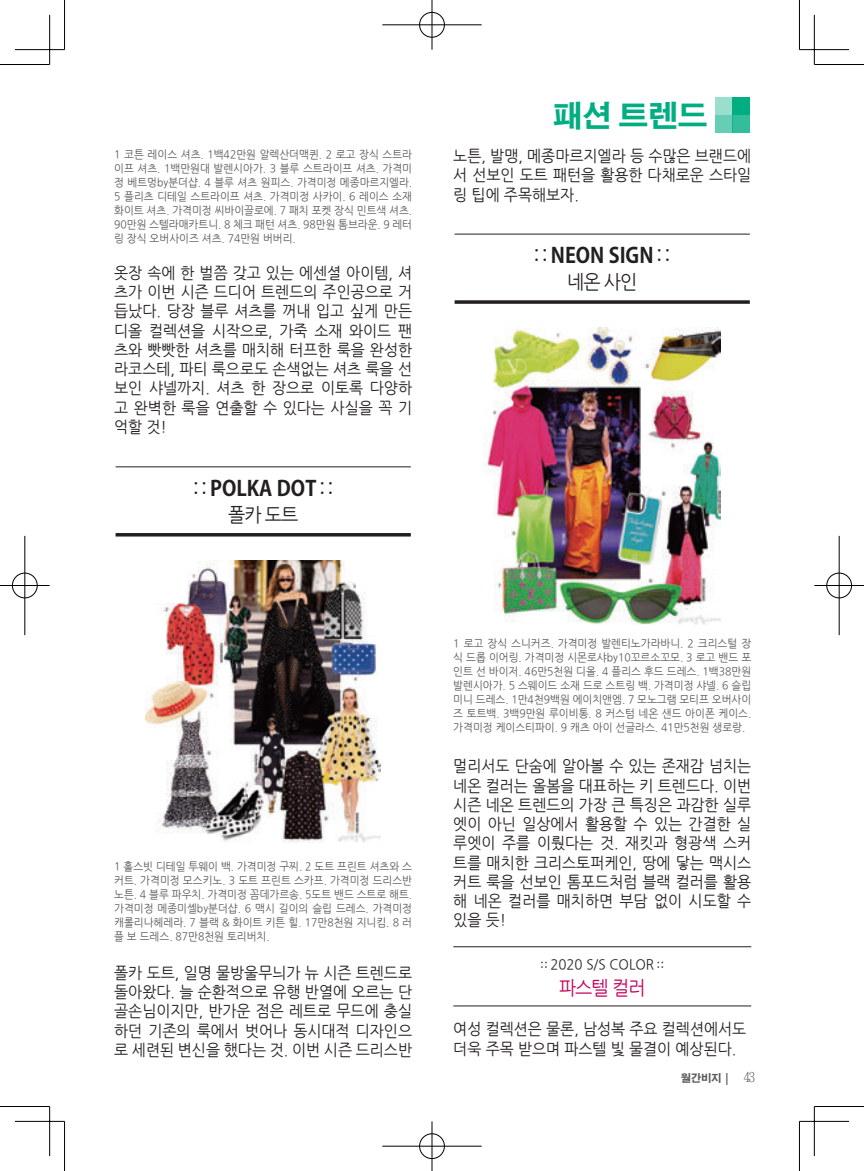
<style>
.page{position:relative;width:864px;height:1171px;background:#fff}
.page>*{position:absolute;margin:0;border:0;box-sizing:border-box;transform-origin:0 0}
.t1{font:700 29.75px "Adobe Gothic Std";color:#01ae82}
.t2{font:700 21px "Adobe Gothic Std";color:#231f20;scale:.95 1}
.t3{font:19.25px "Nanum Gothic";letter-spacing:-.05em;color:#231f20;scale:.95 1}
.t4{font:19.25px "Nanum Gothic";color:#c3015d;scale:.95 1}
.t5{font:15.75px/19.2px "Nanum Gothic";color:#231f20;text-align:justify;scale:.95 1}
.t6{font:14px "Nanum Gothic";color:#231f20;scale:.95 1}
.t7{font:11.03px/14px "Nanum Gothic";color:#57585a;text-align:justify;scale:.95 1}
.t8{font:700 10.5px "Adobe Gothic Std";color:#57585a}
.s1{font-family:"Chosunilbo NM";font-weight:400;font-size:14px}
</style>
<div class="page">
<hr style="left:115px;top:466px;width:295px;height:1px;background:#231f20">
<hr style="left:454px;top:234px;width:295px;height:1px;background:#231f20">
<hr style="left:115px;top:533px;width:295px;height:3px;background:#231f20">
<svg style="left:454px;top:300px;width:295px;height:4px"></svg>
<img style="left:146px;top:561px;width:234px;height:281px">
<img style="left:483px;top:327px;width:237px;height:297px">
<div style="left:714px;top:98px;width:18px;height:17px;background:#9adecd"></div>
<div style="left:732px;top:98px;width:17px;height:17px;background:#01ae82"></div>
<div style="left:714px;top:115px;width:18px;height:17px;background:#66ceb4"></div>
<div style="left:732px;top:115px;width:17px;height:17px;background:#33be9b"></div>
<hr style="left:453px;top:946px;width:298px;height:1px;background:#231f20">
<hr style="left:453px;top:1005px;width:298px;height:1px;background:#231f20">
<hr style="left:0;top:64px;width:50px;height:1px;background:#000">
<hr style="left:814px;top:64px;width:49px;height:1px;background:#000">
<hr style="left:0;top:1106px;width:50px;height:1px;background:#000">
<hr style="left:814px;top:1106px;width:49px;height:1px;background:#000">
<hr style="left:64px;top:0;width:1px;height:50px;background:#000">
<hr style="left:64px;top:1121px;width:1px;height:50px;background:#000">
<hr style="left:798px;top:0;width:1px;height:50px;background:#000">
<hr style="left:798px;top:1121px;width:1px;height:50px;background:#000">
<hr style="left:15px;top:49px;width:49px;height:1px;background:#000">
<hr style="left:799px;top:49px;width:49px;height:1px;background:#000">
<hr style="left:15px;top:1121px;width:49px;height:1px;background:#000">
<hr style="left:799px;top:1121px;width:49px;height:1px;background:#000">
<hr style="left:49px;top:15px;width:1px;height:49px;background:#000">
<hr style="left:49px;top:1106px;width:1px;height:50px;background:#000">
<hr style="left:813px;top:15px;width:1px;height:49px;background:#000">
<hr style="left:813px;top:1106px;width:1px;height:50px;background:#000">
<div style="left:418px;top:11px;width:27px;height:27px;border:2px solid #fff;border-radius:50%"></div>
<hr style="left:382px;top:24px;width:99px;height:2px;background:#fff">
<hr style="left:430px;top:0;width:3px;height:50px;background:#fff">
<div style="left:419px;top:12px;width:25px;height:25px;border:1px solid #000;border-radius:50%"></div>
<hr style="left:382px;top:25px;width:99px;height:1px;background:#000">
<hr style="left:431px;top:0;width:1px;height:50px;background:#000">
<div style="left:418px;top:1132px;width:27px;height:28px;border:2px solid #fff;border-radius:50%"></div>
<hr style="left:382px;top:1145px;width:99px;height:2px;background:#fff">
<hr style="left:430px;top:1121px;width:3px;height:50px;background:#fff">
<div style="left:419px;top:1133px;width:25px;height:26px;border:1px solid #000;border-radius:50%"></div>
<hr style="left:382px;top:1146px;width:99px;height:1px;background:#000">
<hr style="left:431px;top:1121px;width:1px;height:50px;background:#000">
<div style="left:11px;top:572px;width:27px;height:27px;border:2px solid #fff;border-radius:50%"></div>
<hr style="left:0;top:584px;width:50px;height:3px;background:#fff">
<hr style="left:24px;top:536px;width:2px;height:99px;background:#fff">
<div style="left:12px;top:573px;width:25px;height:25px;border:1px solid #000;border-radius:50%"></div>
<hr style="left:0;top:585px;width:50px;height:1px;background:#000">
<hr style="left:25px;top:536px;width:1px;height:99px;background:#000">
<div style="left:825px;top:572px;width:27px;height:27px;border:2px solid #fff;border-radius:50%"></div>
<hr style="left:814px;top:584px;width:49px;height:3px;background:#fff">
<hr style="left:837px;top:536px;width:3px;height:99px;background:#fff">
<div style="left:826px;top:573px;width:25px;height:25px;border:1px solid #000;border-radius:50%"></div>
<hr style="left:814px;top:585px;width:49px;height:1px;background:#000">
<hr style="left:838px;top:536px;width:1px;height:99px;background:#000">
<p class="t7" style="left:114px;top:147px;width:315px">1 코튼 레이스 셔츠. 1백42만원 알렉산더맥퀸. 2 로고 장식 스트라 이프 셔츠. 1백만원대 발렌시아가. 3 블루 스트라이프 셔츠. 가격미 정 베트멍by분더샵. 4 블루 셔츠 원피스. 가격미정 메종마르지엘라.<br>5 플리츠 디테일 스트라이프 셔츠. 가격미정 사카이. 6 레이스 소재 화이트 셔츠. 가격미정 씨바이끌로에. 7 패치 포켓 장식 민트색 셔츠.<br>90만원 스텔라매카트니. 8 체크 패턴 셔츠. 98만원 톰브라운. 9 레터 링 장식 오버사이즈 셔츠. 74만원 버버리.</p>
<h3 class="t5" style="left:114px;top:263px;width:315px">옷장 속에 한 벌쯤 갖고 있는 에센셜 아이템, 셔 츠가 이번 시즌 드디어 트렌드의 주인공으로 거 듭났다. 당장 블루 셔츠를 꺼내 입고 싶게 만든 디올 컬렉션을 시작으로, 가죽 소재 와이드 팬 츠와 빳빳한 셔츠를 매치해 터프한 룩을 완성한 라코스테, 파티 룩으로도 손색없는 셔츠 룩을 선 보인 샤넬까지. 셔츠 한 장으로 이토록 다양하 고 완벽한 룩을 연출할 수 있다는 사실을 꼭 기 억할 것!</h3>
<h2 class="t2" style="left:190px;top:476px;width:155px">∷POLKA DOT∷</h2>
<h3 class="t3" style="left:228px;top:505px;width:75px">폴카 도트</h3>
<h1 class="t1" style="left:552px;top:98px;width:157px">패션 트렌드</h1>
<h3 class="t5" style="left:453px;top:147px;width:315px">노튼, 발맹, 메종마르지엘라 등 수많은 브랜드에 서 선보인 도트 패턴을 활용한 다채로운 스타일 링 팁에 주목해보자.</h3>
<h2 class="t2" style="left:530px;top:243px;width:152px">∷NEON SIGN∷</h2>
<h3 class="t3" style="left:567px;top:272px;width:75px">네온 사인</h3>
<p class="t7" style="left:114px;top:859px;width:315px">1 홀스빗 디테일 투웨이 백. 가격미정 구찌. 2 도트 프린트 셔츠와 스 커트. 가격미정 모스키노. 3 도트 프린트 스카프. 가격미정 드리스반 노튼. 4 블루 파우치. 가격미정 꼼데가르송. 5도트 밴드 스트로 해트. 가격미정 메종미셸by분더샵. 6 맥시 길이의 슬립 드레스. 가격미정 캐롤리나헤레라. 7 블랙 &amp; 화이트 키튼 힐. 17만8천원 지니킴. 8 러 플 보 드레스. 87만8천원 토리버치.</p>
<h3 class="t5" style="left:114px;top:963px;width:315px">폴카 도트, 일명 물방울무늬가 뉴 시즌 트렌드로 돌아왔다. 늘 순환적으로 유행 반열에 오르는 단 골손님이지만, 반가운 점은 레트로 무드에 충실 하던 기존의 룩에서 벗어나 동시대적 디자인으 로 세련된 변신을 했다는 것. 이번 시즌 드리스반</h3>
<p class="t7" style="left:453px;top:636px;width:315px">1 로고 장식 스니커즈. 가격미정 발렌티노가라바니. 2 크리스털 장 식 드롭 이어링. 가격미정 시몬로샤by10꼬르소꼬모. 3 로고 밴드 포 인트 선 바이저. 46만5천원 디올. 4 플리스 후드 드레스. 1백38만원 발렌시아가. 5 스웨이드 소재 드로 스트링 백. 가격미정 샤넬. 6 슬립 미니 드레스. 1만4천9백원 에이치앤엠. 7 모노그램 모티프 오버사이 즈 토트백. 3백9만원 루이비통. 8 커스텀 네온 샌드 아이폰 케이스. 가격미정 케이스티파이. 9 캐츠 아이 선글라스. 41만5천원 생로랑.</p>
<h3 class="t5" style="left:453px;top:757px;width:315px">멀리서도 단숨에 알아볼 수 있는 존재감 넘치는 네온 컬러는 올봄을 대표하는 키 트렌드다. 이번 시즌 네온 트렌드의 가장 큰 특징은 과감한 실루 엣이 아닌 일상에서 활용할 수 있는 간결한 실 루엣이 주를 이뤘다는 것. 재킷과 형광색 스커 트를 매치한 크리스토퍼케인, 땅에 닿는 맥시스 커트 룩을 선보인 톰포드처럼 블랙 컬러를 활용 해 네온 컬러를 매치하면 부담 없이 시도할 수 있을 듯!</h3>
<p class="t6" style="left:537px;top:958px;width:137px">∷2020 S/S COLOR∷</p>
<h3 class="t4" style="left:558px;top:978px;width:93px">파스텔 컬러</h3>
<h3 class="t5" style="left:453px;top:1020px;width:310px">여성 컬렉션은 물론, 남성복 주요 컬렉션에서도 더욱 주목 받으며 파스텔 빛 물결이 예상된다.</h3>
<p class="t8" style="left:680px;top:1072px;width:76px">월간비지 | <span class="s1">43</span></p>
</div>
